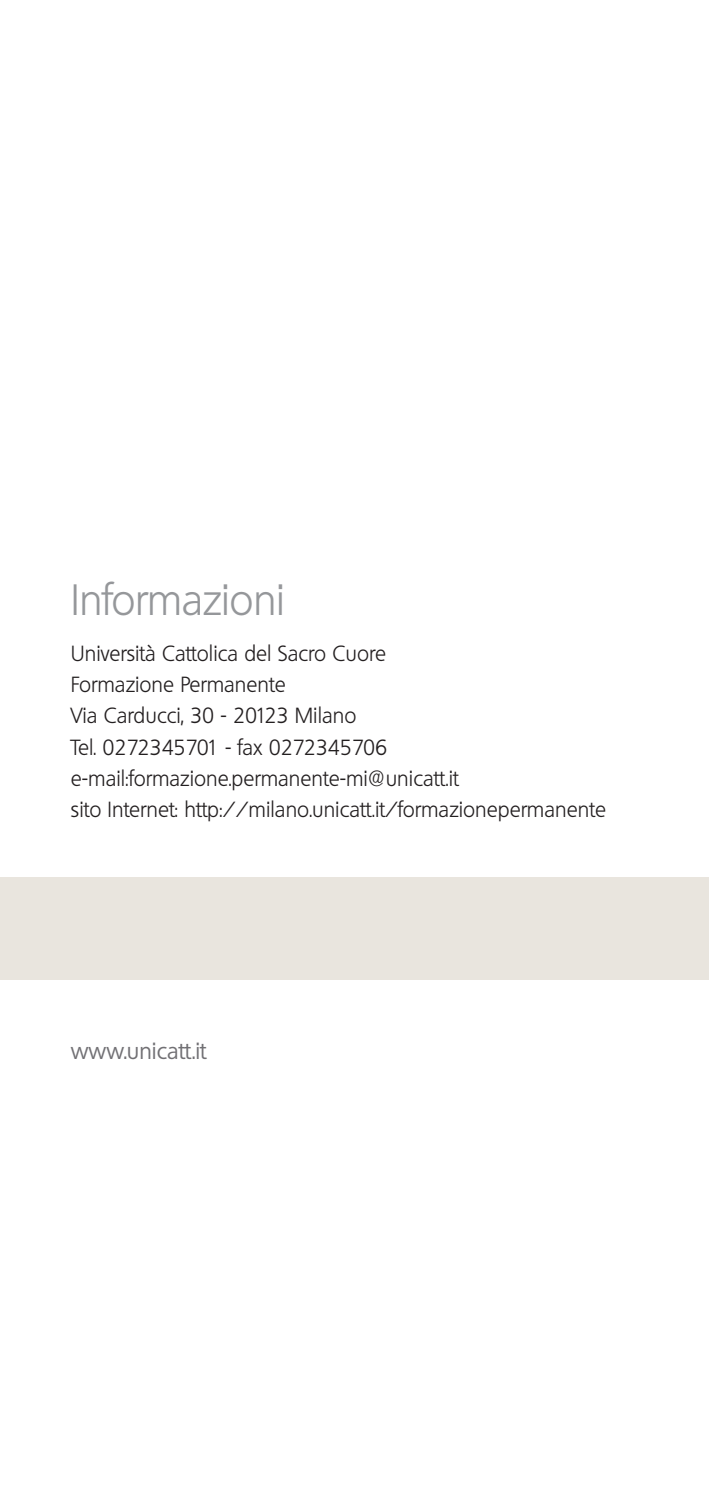
<style>
.page{position:relative;width:709px;height:1489px;background:#fff}
.page>*{position:absolute;margin:0;border:0;box-sizing:border-box;transform-origin:0 0}
.t1{font:300 42.5px "Quebec";letter-spacing:-.01em;color:#95979a}
.t2{font:22.5px "Quebec";color:#717074}
.t3{font:300 21.25px/31.2px "Quebec";color:#231f20}
</style>
<div class="page">
<div style="left:0;top:877px;width:709px;height:103px;background:#e9e5de"></div>
<h1 class="t1" style="left:71px;top:582px;width:215px">Informazioni</h1>
<p class="t3" style="left:71px;top:639px;width:536px">Università Cattolica del Sacro Cuore<br>Formazione Permanente<br>Via Carducci, 30 - 20123 Milano<br>Tel. 0272345701 - fax 0272345706 e-mail:formazione.permanente-mi@unicatt.it<br>sito Internet: http://milano.unicatt.it/formazionepermanente</p>
<p class="t2" style="left:71px;top:1041px;width:137px">www.unicatt.it</p>
</div>
